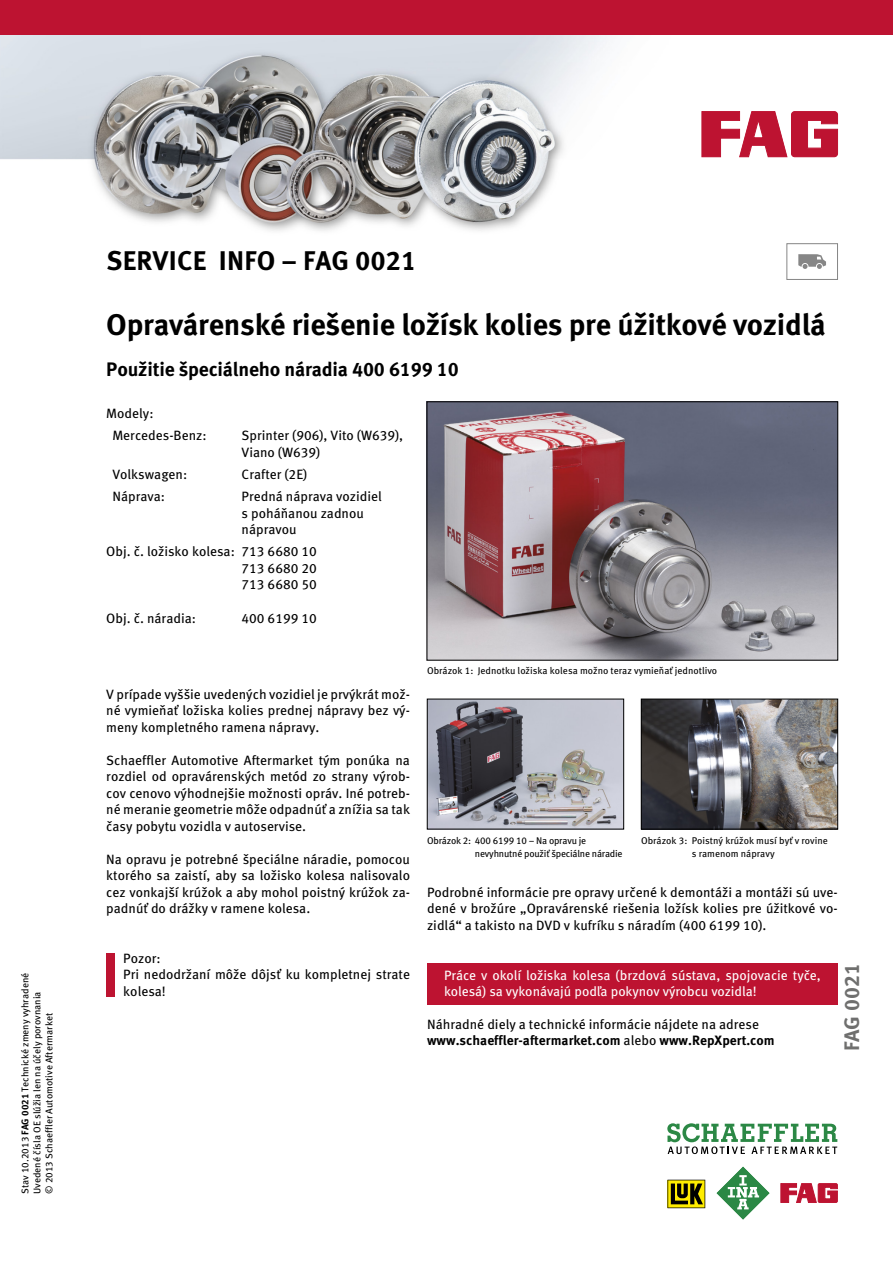
<style>
.page{position:relative;width:893px;height:1263px;background:#fff}
.page>*{position:absolute;margin:0;border:0;box-sizing:border-box;transform-origin:0 0}
.t1{font:700 30px "Meta Pro";letter-spacing:-.01em;color:#000}
.t2{font:700 27px "Meta Pro";letter-spacing:.01em;color:#000}
.t3{font:700 21px "Meta Pro";color:#6f6f6e}
.t4{font:700 19.5px "Meta Pro";letter-spacing:-.01em;color:#000}
.t5{font:13.5px/16.5px "Meta Pro";color:#000}
.t6{font:13.5px/16.5px "Meta Pro";letter-spacing:-.005em;color:#fff}
.t7{font:9.75px/12px "Meta Pro";color:#000;text-align:center}
.t8{font:9.75px/12.8px "Meta Pro";letter-spacing:-.02em;color:#000}
.s1{font-weight:700}
</style>
<div class="page">
<div style="left:106px;top:953px;width:9px;height:43px;background:#bd1331"></div>
<img style="left:429px;top:701px;width:193px;height:126px">
<div style="left:427px;top:699px;width:197px;height:130px;border:1px solid #000"></div>
<img style="left:643px;top:701px;width:193px;height:126px">
<div style="left:641px;top:699px;width:197px;height:130px;border:1px solid #000"></div>
<img style="left:429px;top:404px;width:407px;height:254px">
<div style="left:427px;top:963px;width:411px;height:41px;background:#bd1331"></div>
<div style="left:787px;top:243px;width:51px;height:37px;border:1px solid #868686"></div>
<svg style="left:798px;top:254px;width:28px;height:15px"></svg>
<img style="left:0;top:34px;width:893px;height:197px">
<svg style="left:667px;top:1180px;width:38px;height:28px"></svg>
<svg style="left:781px;top:1183px;width:56px;height:19px"></svg>
<svg style="left:716px;top:1166px;width:54px;height:54px"></svg>
<svg style="left:667px;top:1123px;width:170px;height:31px"></svg>
<svg style="left:702px;top:111px;width:136px;height:46px"></svg>
<div style="left:0;top:0;width:893px;height:34px;background:#bd1331"></div>
<h2 class="t2" style="left:106px;top:239px;width:312px">SERVICE INFO – FAG 0021</h2>
<h1 class="t1" style="left:106px;top:301px;width:721px">Opravárenské riešenie ložísk kolies pre úžitkové vozidlá</h1>
<h3 class="t4" style="left:106px;top:354px;width:354px">Použitie špeciálneho náradia 400 6199 10</h3>
<p class="t5" style="left:112px;top:401px;width:96px;line-height:22.2px;text-indent:-6px">Modely:<br>Mercedes-Benz:</p>
<p class="t5" style="left:242px;top:426px;width:163px">Sprinter (906), Vito (W639),<br>Viano (W639)</p>
<p class="t5" style="left:112px;top:465px;width:76px">Volkswagen:</p>
<p class="t5" style="left:242px;top:465px;width:67px">Crafter (2E)</p>
<p class="t5" style="left:112px;top:487px;width:54px">Náprava:</p>
<p class="t5" style="left:242px;top:487px;width:142px">Predná náprava vozidiel s poháňanou zadnou nápravou</p>
<p class="t5" style="left:242px;top:542px;width:77px;text-align:justify;text-indent:-135px">Obj. č. ložisko kolesa: 713 6680 10<br>713 6680 20<br>713 6680 50</p>
<p class="t5" style="left:106px;top:609px;width:91px">Obj. č. náradia:</p>
<p class="t5" style="left:242px;top:609px;width:77px">400 6199 10</p>
<p class="t5" style="left:106px;top:685px;width:305px;text-align:justify">V prípade vyššie uvedených vozidiel je prvýkrát mož&shy;né vymieňať ložiska kolies prednej nápravy bez vý&shy;meny kompletného ramena nápravy.</p>
<p class="t5" style="left:106px;top:751px;width:305px;text-align:justify">Schaeffler Automotive Aftermarket tým ponúka na rozdiel od opravárenských metód zo strany výrob&shy;cov cenovo výhodnejšie možnosti opráv. Iné potreb&shy;né meranie geometrie môže odpadnúť a znížia sa tak časy pobytu vozidla v autoservise.</p>
<p class="t5" style="left:106px;top:850px;width:305px;text-align:justify">Na opravu je potrebné špeciálne náradie, pomocou ktorého sa zaistí, aby sa ložisko kolesa nalisovalo cez vonkajší krúžok a aby mohol poistný krúžok za&shy;padnúť do drážky v ramene kolesa.</p>
<p class="t7" style="left:427px;top:664px;width:292px">Obrázok 1: Jednotku ložiska kolesa možno teraz vymieňať jednotlivo</p>
<p class="t8" style="left:475px;top:833px;width:149px;text-indent:-48px">Obrázok 2: 400 6199 10 – Na opravu je nevyhnutné použiť špeciálne náradie</p>
<p class="t7" style="left:641px;top:833px;width:188px;line-height:12.8px">Obrázok 3: Poistný krúžok musí byť v rovine s ramenom nápravy</p>
<p class="t5" style="left:427px;top:883px;width:412px;text-align:justify">Podrobné informácie pre opravy určené k demontáži a montáži sú uve&shy;dené v brožúre „Opravárenské riešenia ložísk kolies pre úžitkové vo&shy;zidlá“ a takisto na DVD v kufríku s náradím (400 6199 10).</p>
<p class="t5" style="left:123px;top:949px;width:288px">Pozor:<br>Pri nedodržaní môže dôjsť ku kompletnej strate kolesa!</p>
<p class="t7" style="left:19px;top:1194px;width:222px;text-align:left;rotate:-90deg">Stav 10.2013 <span class="s1">FAG 0021</span> Technické zmeny vyhradené<br>Uvedené čísla OE slúžia len na účely porovnania<br>© 2013 Schaeffler Automotive Aftermarket</p>
<p class="t6" style="left:444px;top:966px;width:378px">Práce v okolí ložiska kolesa (brzdová sústava, spojovacie tyče, kolesá) sa vykonávajú podľa pokynov výrobcu vozidla!</p>
<p class="t5" style="left:427px;top:1015px;width:349px">Náhradné diely a technické informácie nájdete na adrese <span class="s1">www.schaeffler-aftermarket.com</span> alebo <span class="s1">www.RepXpert.com</span></p>
<h3 class="t3" style="left:835px;top:1051px;width:90px;rotate:-90deg">FAG 0021</h3>
</div>
